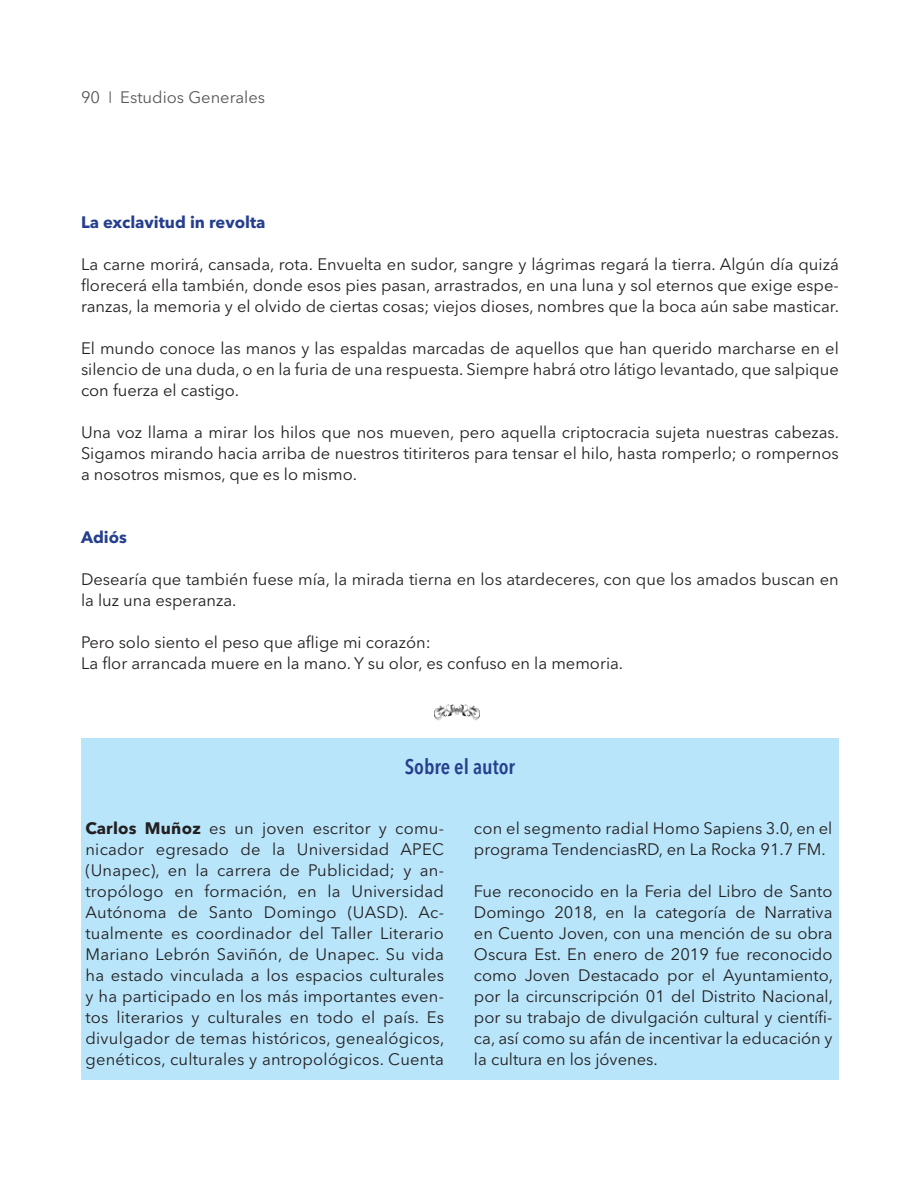
<style>
.page{position:relative;width:918px;height:1188px;background:#fff}
.page>*{position:absolute;margin:0;border:0;box-sizing:border-box;transform-origin:0 0}
.t1{font:600 condensed 21px "Avenir Next LT Pro";color:#253f8e}
.t2{font:16.5px/21px "Avenir Next LT Pro";color:#231f20;text-align:justify}
.t3{font:700 16.5px "Avenir Next LT Pro";color:#253f8e}
.t4{font:16.5px "Avenir Next LT Pro";color:#57585a}
.s1{font-weight:700}
</style>
<div class="page">
<div style="left:81px;top:738px;width:758px;height:342px;background:#b9e5fa"></div>
<img style="left:435px;top:704px;width:45px;height:17px">
<p class="t4" style="left:81px;top:88px;width:186px">90 <sup>|</sup> Estudios Generales</p>
<p class="t3" style="left:81px;top:213px;width:186px">La exclavitud in revolta</p>
<p class="t2" style="left:81px;top:254px;width:760px">La carne morirá, cansada, rota. Envuelta en sudor, sangre y lágrimas regará la tierra. Algún día quizá florecerá ella también, donde esos pies pasan, arrastrados, en una luna y sol eternos que exige espe&shy;ranzas, la memoria y el olvido de ciertas cosas; viejos dioses, nombres que la boca aún sabe masticar.</p>
<p class="t2" style="left:81px;top:338px;width:759px">El mundo conoce las manos y las espaldas marcadas de aquellos que han querido marcharse en el silencio de una duda, o en la furia de una respuesta. Siempre habrá otro látigo levantado, que salpique con fuerza el castigo.</p>
<p class="t2" style="left:81px;top:422px;width:760px">Una voz llama a mirar los hilos que nos mueven, pero aquella criptocracia sujeta nuestras cabezas.<br>Sigamos mirando hacia arriba de nuestros titiriteros para tensar el hilo, hasta romperlo; o rompernos a nosotros mismos, que es lo mismo.</p>
<p class="t3" style="left:81px;top:528px;width:47px">Adiós</p>
<p class="t2" style="left:81px;top:569px;width:759px">Desearía que también fuese mía, la mirada tierna en los atardeceres, con que los amados buscan en la luz una esperanza.</p>
<p class="t2" style="left:81px;top:632px;width:544px">Pero solo siento el peso que aflige mi corazón:<br>La flor arrancada muere en la mano. Y su olor, es confuso en la memoria.</p>
<p class="t1" style="left:405px;top:754px;width:112px">Sobre el autor</p>
<p class="t2" style="left:86px;top:818px;width:361px"><span class="s1">Carlos Muñoz</span> es un joven escritor y comu&shy;nicador egresado de la Universidad APEC (Unapec), en la carrera de Publicidad; y an&shy;tropólogo en formación, en la Universidad Autónoma de Santo Domingo (UASD). Ac&shy;tualmente es coordinador del Taller Literario Mariano Lebrón Saviñón, de Unapec. Su vida ha estado vinculada a los espacios culturales y ha participado en los más importantes even&shy;tos literarios y culturales en todo el país. Es divulgador de temas históricos, genealógicos, genéticos, culturales y antropológicos. Cuenta</p>
<p class="t2" style="left:474px;top:818px;width:360px">con el segmento radial Homo Sapiens 3.0, en el programa TendenciasRD, en La Rocka 91.7 FM.</p>
<p class="t2" style="left:474px;top:881px;width:361px">Fue reconocido en la Feria del Libro de Santo Domingo 2018, en la categoría de Narrativa en Cuento Joven, con una mención de su obra Oscura Est. En enero de 2019 fue reconocido como Joven Destacado por el Ayuntamiento, por la circunscripción 01 del Distrito Nacional, por su trabajo de divulgación cultural y científi&shy;ca, así como su afán de incentivar la educación y la cultura en los jóvenes.</p>
</div>
